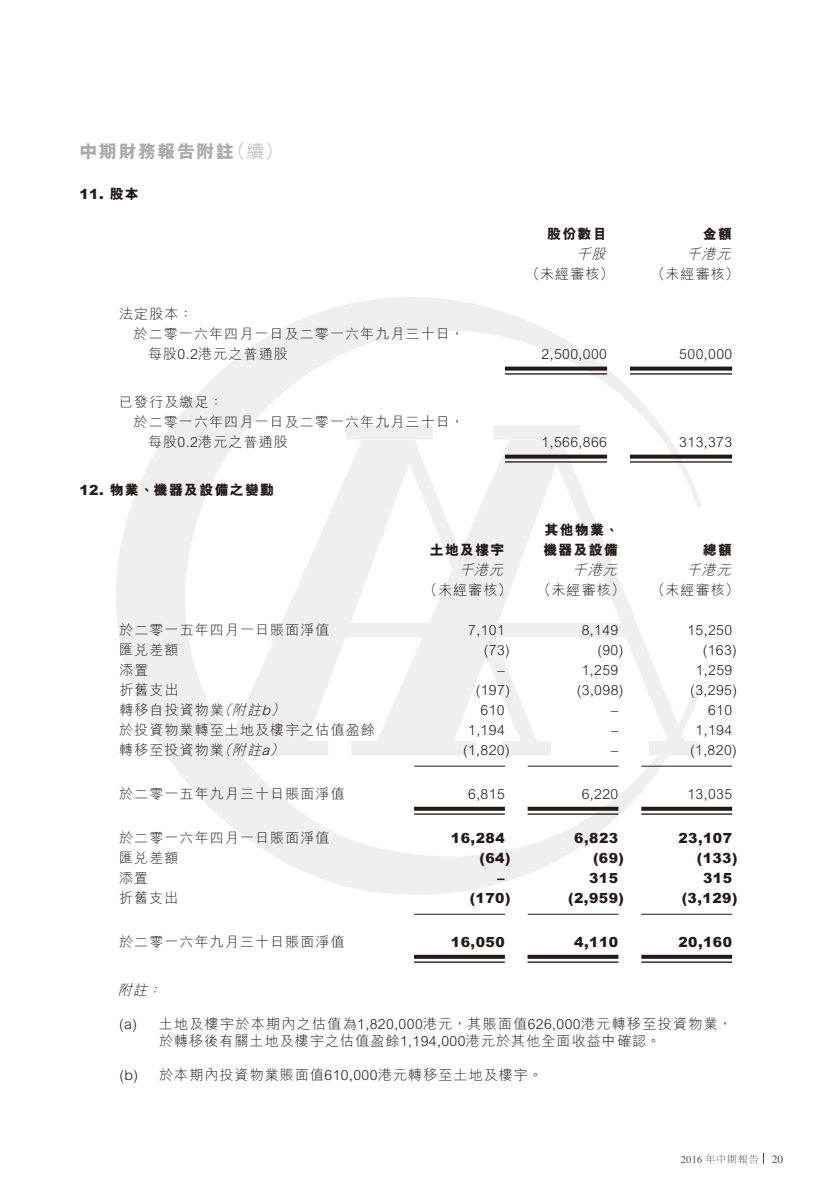
<style>
.page{position:relative;width:840px;height:1191px;background:#fff}
.page>*{position:absolute;margin:0;border:0;box-sizing:border-box;transform-origin:0 0}
.t1{font:800 18px "M Hei HK";letter-spacing:.085em;color:#ababac}
.t2{font:300 18px "M Hei HK";color:#ababac}
.t3{font:300 14px/20px "M Hei HK";letter-spacing:.08em;color:#231916}
.t4{font:300 14px "Arial MT Std";letter-spacing:.03em;color:#231916}
.t5{font:900 14px "Arial MT Std";letter-spacing:.035em;color:#231916}
.t6{font:800 14px "M Hei HK";letter-spacing:.085em;color:#231916}
.t7{font:italic 300 14px "M Hei HK";color:#231916}
.t8{font:11.4px "Times LT Std";color:#4d4a4a}
.t9{font:10.4px "Times LT Std";color:#4d4a4a}
.s1{font-family:"M Hei HK";font-weight:800}
.s2{font-family:"Arial MT Std"}
.s3{font-family:"Arial MT Std";font-weight:900}
</style>
<div class="page">
<svg style="left:116px;top:297px;width:585px;height:597px"></svg>
<svg style="left:203px;top:439px;width:148px;height:316px"></svg>
<svg style="left:345px;top:425px;width:87px;height:14px"></svg>
<svg style="left:351px;top:439px;width:347px;height:316px"></svg>
<svg style="left:493px;top:425px;width:87px;height:14px"></svg>
<svg style="left:705px;top:1154px;width:53px;height:10px"></svg>
<svg style="left:504px;top:366px;width:102px;height:4px"></svg>
<hr style="left:504px;top:373px;width:102px;height:1px;background:#231916">
<svg style="left:629px;top:366px;width:102px;height:4px"></svg>
<hr style="left:629px;top:373px;width:102px;height:1px;background:#231916">
<svg style="left:504px;top:454px;width:102px;height:4px"></svg>
<hr style="left:504px;top:461px;width:102px;height:1px;background:#231916">
<svg style="left:629px;top:454px;width:102px;height:4px"></svg>
<hr style="left:629px;top:461px;width:102px;height:1px;background:#231916">
<hr style="left:414px;top:765px;width:90px;height:1px;background:#231916">
<hr style="left:527px;top:765px;width:91px;height:1px;background:#231916">
<hr style="left:641px;top:765px;width:90px;height:1px;background:#231916">
<svg style="left:414px;top:806px;width:90px;height:4px"></svg>
<hr style="left:414px;top:813px;width:90px;height:1px;background:#231916">
<svg style="left:527px;top:806px;width:91px;height:4px"></svg>
<hr style="left:527px;top:813px;width:91px;height:1px;background:#231916">
<svg style="left:641px;top:806px;width:90px;height:4px"></svg>
<hr style="left:641px;top:813px;width:90px;height:1px;background:#231916">
<hr style="left:414px;top:913px;width:90px;height:1px;background:#231916">
<hr style="left:527px;top:913px;width:91px;height:1px;background:#231916">
<hr style="left:641px;top:913px;width:90px;height:1px;background:#231916">
<svg style="left:414px;top:954px;width:90px;height:4px"></svg>
<hr style="left:414px;top:961px;width:90px;height:1px;background:#231916">
<svg style="left:527px;top:954px;width:91px;height:4px"></svg>
<hr style="left:527px;top:961px;width:91px;height:1px;background:#231916">
<svg style="left:641px;top:954px;width:90px;height:4px"></svg>
<hr style="left:641px;top:961px;width:90px;height:1px;background:#231916">
<p class="t2" style="left:228px;top:139px;width:57px">（續(</p>
<p class="t1" style="left:79px;top:140px;width:156px">中期財務報告附註</p>
<p class="t5" style="left:79px;top:185px;width:61px">11. <span class="s1">股本</span></p>
<p class="t6" style="left:547px;top:224px;width:61px">股份數目</p>
<p class="t6" style="left:702px;top:224px;width:31px">金額</p>
<p class="t7" style="left:576px;top:244px;width:36px">千股</p>
<p class="t7" style="left:686px;top:244px;width:51px">千港元</p>
<p class="t3" style="left:525px;top:263px;width:90px">（未經審核）</p>
<p class="t3" style="left:650px;top:263px;width:90px">（未經審核(</p>
<p class="t3" style="left:133px;top:303px;width:332px;text-indent:-14px">法定股本：<br>於二零一六年四月一日及二零一六年九月三十日，</p>
<p class="t3" style="left:148px;top:343px;width:141px">每股<span class="s2">0.2</span>港元之普通股</p>
<p class="t3" style="left:133px;top:391px;width:332px;text-indent:-14px">已發行及繳足：<br>於二零一六年四月一日及二零一六年九月三十日，</p>
<p class="t4" style="left:541px;top:346px;width:67px">2,500,000</p>
<p class="t4" style="left:679px;top:346px;width:54px">500,000</p>
<p class="t3" style="left:148px;top:431px;width:141px">每股<span class="s2">0.2</span>港元之普通股</p>
<p class="t6" style="left:79px;top:480px;width:196px"><span class="s3">12.</span> 物業、機器及設備之變動</p>
<p class="t4" style="left:541px;top:434px;width:67px">1,566,866</p>
<p class="t4" style="left:679px;top:434px;width:54px">313,373</p>
<p class="t6" style="left:544px;top:520px;width:75px">其他物業、</p>
<p class="t6" style="left:429px;top:540px;width:76px">土地及樓宇</p>
<p class="t6" style="left:543px;top:540px;width:76px">機器及設備</p>
<p class="t6" style="left:702px;top:540px;width:31px">總額</p>
<p class="t7" style="left:459px;top:560px;width:51px">千港元</p>
<p class="t7" style="left:572px;top:560px;width:51px">千港元</p>
<p class="t7" style="left:686px;top:560px;width:51px">千港元</p>
<p class="t3" style="left:423px;top:579px;width:90px">（未經審核）</p>
<p class="t3" style="left:537px;top:579px;width:90px">（未經審核）</p>
<p class="t3" style="left:650px;top:579px;width:90px">（未經審核(</p>
<p class="t3" style="left:119px;top:619px;width:212px">於二零一五年四月一日賬面淨值</p>
<p class="t4" style="left:468px;top:622px;width:38px">7,101</p>
<p class="t4" style="left:581px;top:622px;width:38px">8,149</p>
<p class="t4" style="left:687px;top:622px;width:46px">15,250</p>
<p class="t3" style="left:119px;top:639px;width:61px">匯兌差額</p>
<p class="t4" style="left:483px;top:642px;width:28px">)73(</p>
<p class="t4" style="left:597px;top:642px;width:28px">)90(</p>
<p class="t4" style="left:702px;top:642px;width:36px">)163(</p>
<p class="t3" style="left:119px;top:659px;width:31px">添置</p>
<p class="t4" style="left:497px;top:662px;width:8px">–</p>
<p class="t4" style="left:581px;top:662px;width:38px">1,259</p>
<p class="t4" style="left:695px;top:662px;width:38px">1,259</p>
<p class="t3" style="left:119px;top:679px;width:61px">折舊支出</p>
<p class="t4" style="left:475px;top:682px;width:36px">)197(</p>
<p class="t4" style="left:576px;top:682px;width:48px">)3,098(</p>
<p class="t4" style="left:690px;top:682px;width:48px">)3,295(</p>
<p class="t7" style="left:217px;top:700px;width:20px">（</p>
<p class="t7" style="left:270px;top:700px;width:20px">(</p>
<p class="t7" style="left:232px;top:700px;width:44px">附註<span class="s2">b</span></p>
<p class="t3" style="left:119px;top:699px;width:106px">轉移自投資物業</p>
<p class="t4" style="left:480px;top:702px;width:26px">610</p>
<p class="t4" style="left:611px;top:702px;width:8px">–</p>
<p class="t4" style="left:707px;top:702px;width:26px">610</p>
<p class="t3" style="left:119px;top:719px;width:257px">於投資物業轉至土地及樓宇之估值盈餘</p>
<p class="t4" style="left:468px;top:722px;width:38px">1,194</p>
<p class="t4" style="left:611px;top:722px;width:8px">–</p>
<p class="t4" style="left:695px;top:722px;width:38px">1,194</p>
<p class="t7" style="left:217px;top:740px;width:20px">（</p>
<p class="t7" style="left:269px;top:740px;width:20px">(</p>
<p class="t7" style="left:232px;top:740px;width:43px">附註<span class="s2">a</span></p>
<p class="t3" style="left:119px;top:739px;width:106px">轉移至投資物業</p>
<p class="t4" style="left:463px;top:742px;width:48px">)1,820(</p>
<p class="t4" style="left:611px;top:742px;width:8px">–</p>
<p class="t4" style="left:689px;top:742px;width:48px">)1,820(</p>
<p class="t3" style="left:119px;top:783px;width:227px">於二零一五年九月三十日賬面淨值</p>
<p class="t4" style="left:468px;top:786px;width:38px">6,815</p>
<p class="t4" style="left:581px;top:786px;width:38px">6,220</p>
<p class="t4" style="left:687px;top:786px;width:46px">13,035</p>
<p class="t3" style="left:119px;top:827px;width:212px">於二零一六年四月一日賬面淨值</p>
<p class="t5" style="left:450px;top:829px;width:55px">16,284</p>
<p class="t5" style="left:574px;top:829px;width:45px">6,823</p>
<p class="t5" style="left:678px;top:829px;width:55px">23,107</p>
<p class="t3" style="left:119px;top:847px;width:61px">匯兌差額</p>
<p class="t5" style="left:479px;top:849px;width:32px">)64(</p>
<p class="t5" style="left:592px;top:849px;width:32px">)69(</p>
<p class="t5" style="left:696px;top:849px;width:42px">)133(</p>
<p class="t3" style="left:119px;top:867px;width:31px">添置</p>
<p class="t5" style="left:497px;top:869px;width:8px">–</p>
<p class="t5" style="left:588px;top:869px;width:30px">315</p>
<p class="t5" style="left:702px;top:869px;width:30px">315</p>
<p class="t3" style="left:119px;top:887px;width:61px">折舊支出</p>
<p class="t5" style="left:469px;top:889px;width:42px">)170(</p>
<p class="t5" style="left:568px;top:889px;width:57px">)2,959(</p>
<p class="t5" style="left:681px;top:889px;width:57px">)3,129(</p>
<p class="t3" style="left:119px;top:931px;width:227px">於二零一六年九月三十日賬面淨值</p>
<p class="t7" style="left:147px;top:980px;width:20px">：</p>
<p class="t7" style="left:118px;top:980px;width:36px">附註</p>
<p class="t5" style="left:450px;top:933px;width:55px">16,050</p>
<p class="t5" style="left:574px;top:933px;width:45px">4,110</p>
<p class="t5" style="left:678px;top:933px;width:55px">20,160</p>
<p class="t4" style="left:119px;top:1016px;width:19px">)a(</p>
<p class="t4" style="left:119px;top:1067px;width:20px">b( )</p>
<p class="t3" style="left:159px;top:1013px;width:574px">土地及樓宇於本期內之估值為<span class="s2">1,820,000</span>港元，其賬面值<span class="s2">626,000</span>港元轉移至投資物業，</p>
<p class="t3" style="left:159px;top:1030px;width:502px">於轉移後有關土地及樓宇之估值盈餘<span class="s2">1,194,000</span>港元於其他全面收益中確認。</p>
<p class="t3" style="left:159px;top:1064px;width:384px">於本期內投資物業賬面值<span class="s2">610,000</span>港元轉移至土地及樓宇。</p>
<p class="t9" style="left:680px;top:1154px;width:23px">2016</p>
<p class="t8" style="left:771px;top:1152px;width:13px">20</p>
</div>
